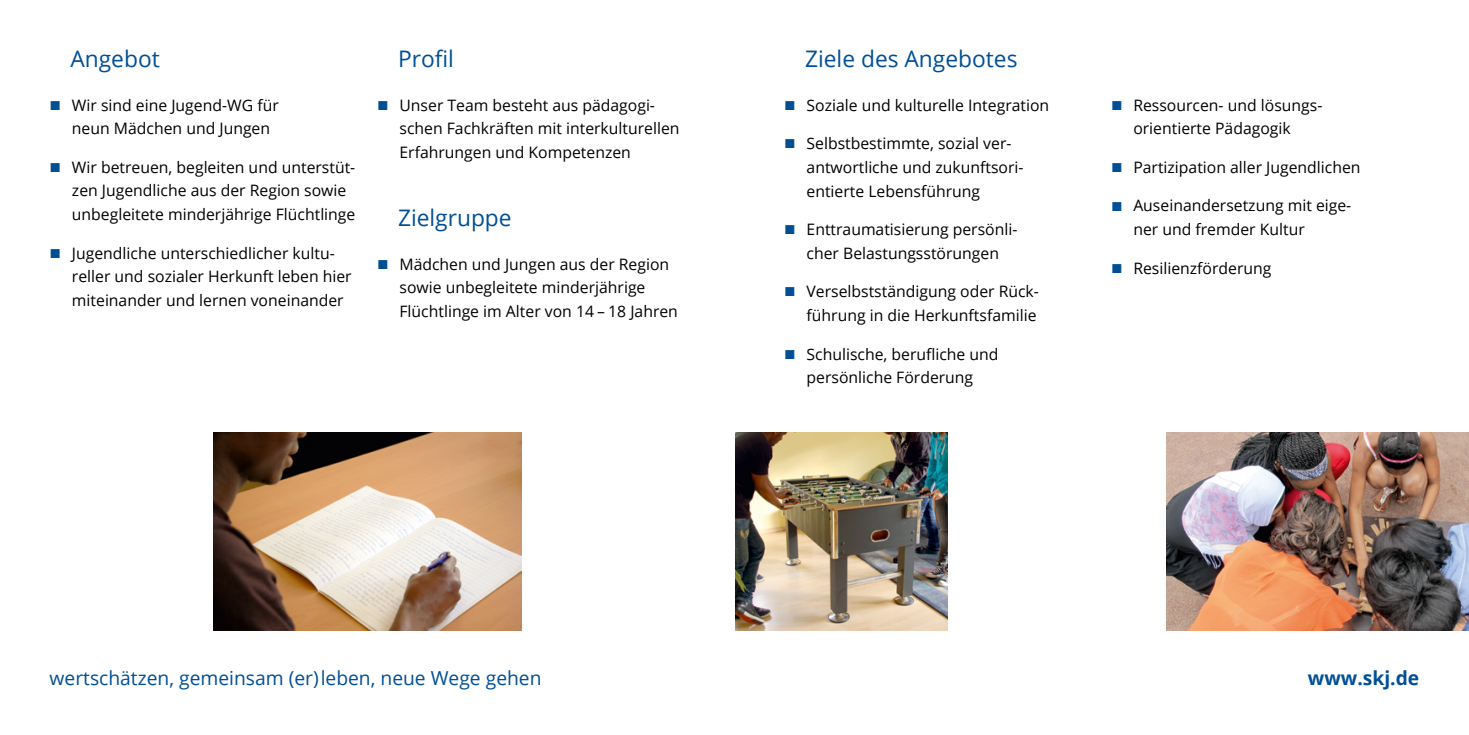
<style>
.page{position:relative;width:1469px;height:735px;background:#fff}
.page>*{position:absolute;margin:0;border:0;box-sizing:border-box;transform-origin:0 0}
.t1{font:22.75px "Open Sans";color:#004f95}
.t2{font:19.25px "Open Sans";color:#004f95}
.t3{font:700 19.25px "Open Sans";color:#004f95}
.t4{font:15.75px/23.6px "Open Sans";color:#000}
.s1{font-family:"Arial";font-size:19.25px;color:#004f95}
</style>
<div class="page">
<img style="left:213px;top:432px;width:308px;height:198px">
<img style="left:735px;top:432px;width:212px;height:198px">
<img style="left:1166px;top:432px;width:302px;height:198px">
<h1 class="t1" style="left:70px;top:43px;width:91px">Angebot</h1>
<p class="t4" style="left:72px;top:93px;width:208px;text-indent:-22px"><span class="s1">■</span> Wir sind eine Jugend-WG für neun Mädchen und Jungen</p>
<p class="t4" style="left:72px;top:155px;width:285px;text-indent:-22px"><span class="s1">■</span> Wir betreuen, begleiten und unterstüt&shy;zen Jugendliche aus der Region sowie unbegleitete minderjährige Flüchtlinge</p>
<p class="t4" style="left:72px;top:240px;width:281px;text-indent:-22px"><span class="s1">■</span> Jugendliche unterschiedlicher kultu&shy;reller und sozialer Herkunft leben hier miteinander und lernen voneinander</p>
<h1 class="t1" style="left:398px;top:43px;width:57px">Profil</h1>
<p class="t4" style="left:399px;top:93px;width:281px;text-indent:-22px"><span class="s1">■</span> Unser Team besteht aus pädagogi&shy;schen Fachkräften mit interkulturellen<br>Erfahrungen und Kompetenzen</p>
<h1 class="t1" style="left:398px;top:202px;width:115px">Zielgruppe</h1>
<p class="t4" style="left:399px;top:251px;width:280px;text-indent:-22px"><span class="s1">■</span> Mädchen und Jungen aus der Region sowie unbegleitete minderjährige<br>Flüchtlinge im Alter von 14 – 18 Jahren</p>
<h1 class="t1" style="left:805px;top:43px;width:214px">Ziele des Angebotes</h1>
<p class="t4" style="left:784px;top:93px;width:266px"><span class="s1">■</span> Soziale und kulturelle Integration</p>
<p class="t4" style="left:806px;top:131px;width:218px;text-indent:-22px"><span class="s1">■</span> Selbstbestimmte, sozial ver&shy;antwortliche und zukunftsori&shy;entierte Lebensführung</p>
<p class="t4" style="left:784px;top:217px;width:235px;text-align:center"><span class="s1">■</span> Enttraumatisierung persönli&shy;cher Belastungsstörungen</p>
<p class="t4" style="left:784px;top:279px;width:256px;text-align:right"><span class="s1">■</span> Verselbstständigung oder Rück&shy;führung in die Herkunftsfamilie</p>
<p class="t4" style="left:784px;top:341px;width:216px;text-align:center"><span class="s1">■</span> Schulische, berufliche und persönliche Förderung</p>
<p class="t4" style="left:1111px;top:93px;width:213px;text-align:center"><span class="s1">■</span> Ressourcen- und lösungs&shy;orientierte Pädagogik</p>
<p class="t4" style="left:1111px;top:155px;width:251px"><span class="s1">■</span> Partizipation aller Jugendlichen</p>
<p class="t4" style="left:1133px;top:193px;width:219px;text-indent:-22px"><span class="s1">■</span> Auseinandersetzung mit eige&shy;ner und fremder Kultur</p>
<p class="t4" style="left:1111px;top:255px;width:162px"><span class="s1">■</span> Resilienzförderung</p>
<p class="t2" style="left:50px;top:664px;width:493px">wertschätzen, gemeinsam (er) leben, neue Wege gehen</p>
<p class="t3" style="left:1307px;top:663px;width:113px">www.skj.de</p>
</div>
